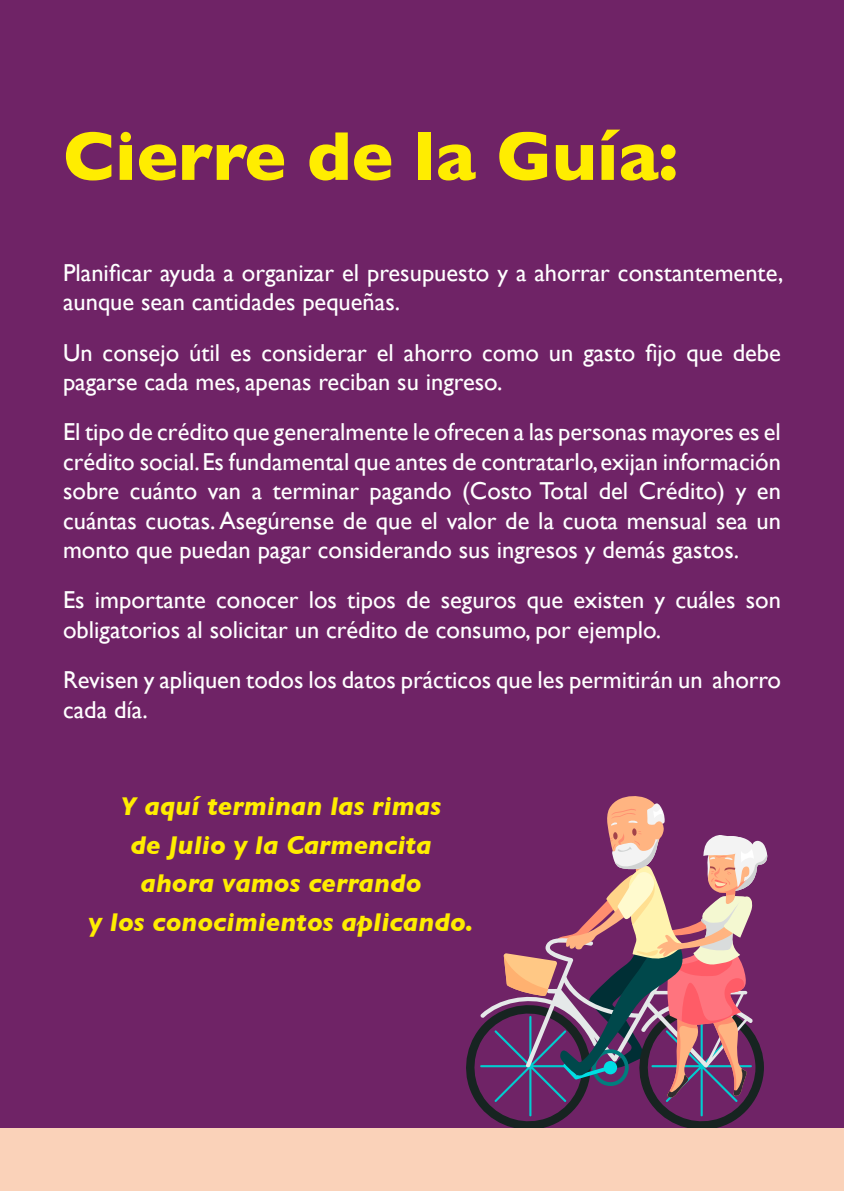
<style>
.page{position:relative;width:844px;height:1191px;background:#fff}
.page>*{position:absolute;margin:0;border:0;box-sizing:border-box;transform-origin:0 0}
.t1{font:700 70px "Gill Sans";color:#ffed00}
.t2{font:italic 700 26.25px/38.5px "Gill Sans";color:#ffed00;text-align:center}
.t3{font:24.5px/29.4px "Gill Sans";color:#fff}
</style>
<div class="page">
<div style="left:0;top:0;width:843px;height:1191px;background:#6f2366"></div>
<svg style="left:466px;top:796px;width:301px;height:332px"></svg>
<div style="left:0;top:1128px;width:843px;height:63px;background:#fad2b9"></div>
<h1 class="t1" style="left:63px;top:101px;width:616px">Cierre de la Guía:</h1>
<p class="t3" style="left:63px;top:257px;width:721px">Planificar ayuda a organizar el presupuesto y a ahorrar constantemente, aunque sean cantidades pequeñas.</p>
<p class="t3" style="left:63px;top:337px;width:719px">Un consejo útil es considerar el ahorro como un gasto fijo que debe pagarse cada mes, apenas reciban su ingreso.</p>
<p class="t3" style="left:63px;top:417px;width:719px;text-align:justify">El tipo de crédito que generalmente le ofrecen a las personas mayores es el crédito social. Es fundamental que antes de contratarlo, exijan información sobre cuánto van a terminar pagando (Costo Total del Crédito) y en cuántas cuotas. Asegúrense de que el valor de la cuota mensual sea un monto que puedan pagar considerando sus ingresos y demás gastos.</p>
<p class="t3" style="left:63px;top:585px;width:719px">Es importante conocer los tipos de seguros que existen y cuáles son obligatorios al solicitar un crédito de consumo, por ejemplo.</p>
<p class="t3" style="left:63px;top:665px;width:719px">Revisen y apliquen todos los datos prácticos que les permitirán un ahorro cada día.</p>
<p class="t2" style="left:89px;top:787px;width:386px">Y aquí terminan las rimas<br>de Julio y la Carmencita<br>ahora vamos cerrando<br>y los conocimientos aplicando.</p>
</div>
